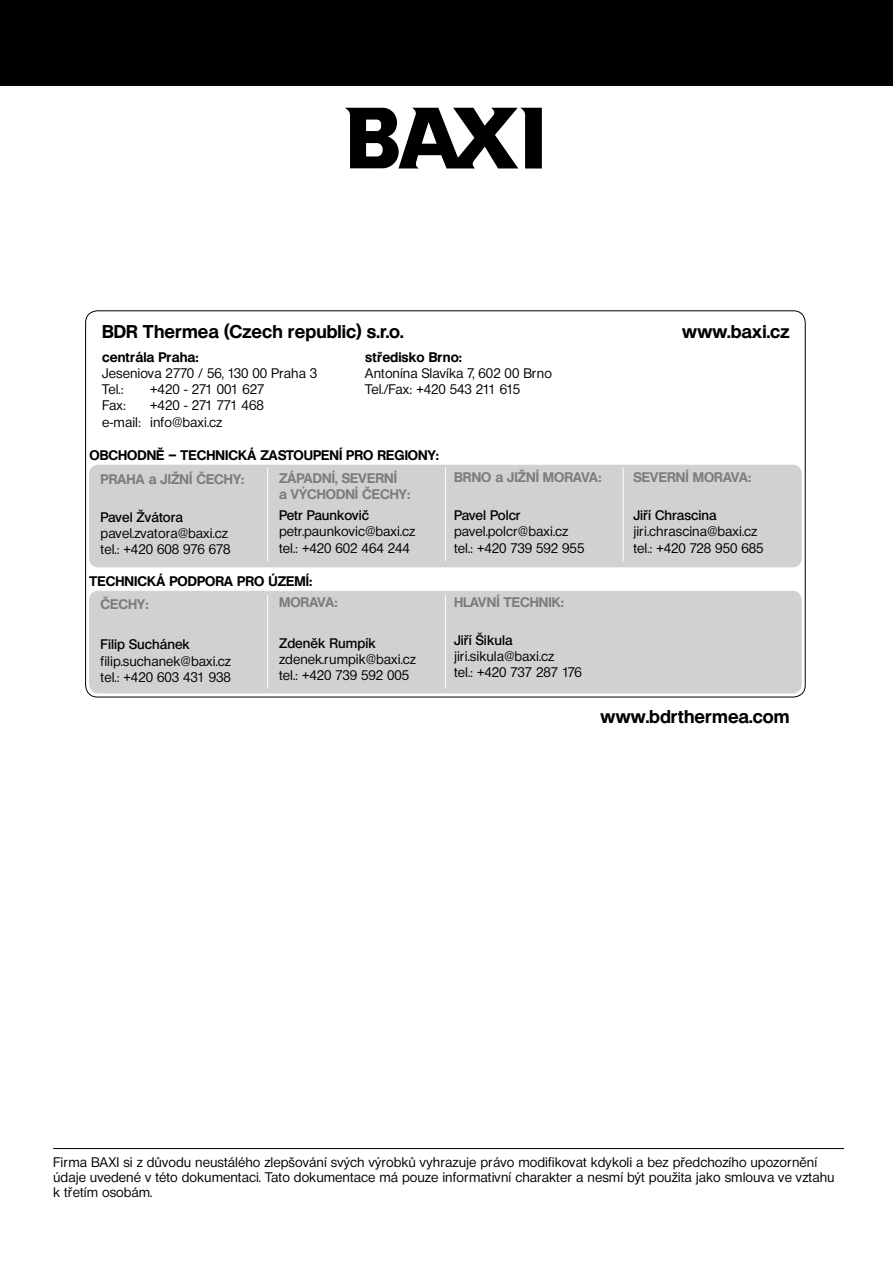
<style>
.page{position:relative;width:893px;height:1263px;background:#fff}
.page>*{position:absolute;margin:0;border:0;box-sizing:border-box;transform-origin:0 0}
.t1{font:700 18px "Olympia";color:#000}
.t2{font:500 13.5px/16.2px "Olympia";color:#000}
.t3{font:700 13.5px/16.2px "Olympia";color:#7b7c7e}
.t4{font:700 13.5px "Olympia";color:#000}
.t5{font:600 13.5px "Olympia";color:#000}
</style>
<div class="page">
<hr style="left:53px;top:1148px;width:791px;height:1px;background:#000">
<div style="left:0;top:0;width:893px;height:85px;background:#000"></div>
<div style="left:90px;top:465px;width:711px;height:102px;background:#d0d1d2;border-radius:9px"></div>
<div style="left:89px;top:465px;width:712px;height:102px;border:1px solid #d0d1d2;border-radius:9px"></div>
<div style="left:90px;top:591px;width:711px;height:102px;background:#d0d1d2;border-radius:9px"></div>
<div style="left:89px;top:591px;width:712px;height:102px;border:1px solid #d0d1d2;border-radius:9px"></div>
<hr style="left:267px;top:468px;width:1px;height:93px;background:#fff">
<hr style="left:267px;top:595px;width:1px;height:93px;background:#fff">
<hr style="left:623px;top:468px;width:1px;height:93px;background:#fff">
<hr style="left:445px;top:468px;width:1px;height:93px;background:#fff">
<hr style="left:445px;top:595px;width:1px;height:93px;background:#fff">
<svg style="left:345px;top:108px;width:197px;height:60px"></svg>
<h1 class="t1" style="left:102px;top:320px;width:303px">BDR Thermea (Czech republic) s.r.o.</h1>
<p class="t4" style="left:102px;top:349px;width:98px">centrála Praha:</p>
<p class="t2" style="left:102px;top:365px;width:217px">Jeseniova 2770 / 56, 130 00 Praha 3<br>Tel.:</p>
<p class="t4" style="left:365px;top:349px;width:98px">středisko Brno:</p>
<p class="t2" style="left:365px;top:365px;width:188px">Antonína Slavíka 7, 602 00 Brno<br>Tel./Fax: +420 543 211 615</p>
<p class="t2" style="left:150px;top:381px;width:116px">+420 - 271 001 627</p>
<p class="t2" style="left:102px;top:397px;width:163px;text-indent:48px">+420 - 271 771 468 e-mail: info@baxi.cz</p>
<p class="t2" style="left:102px;top:397px;width:25px">Fax:</p>
<p class="t4" style="left:89px;top:446px;width:351px">OBCHODNĚ – TECHNICKÁ ZASTOUPENÍ PRO REGIONY:</p>
<p class="t3" style="left:101px;top:471px;width:145px">PRAHA a JIŽNÍ ČECHY:</p>
<p class="t5" style="left:101px;top:509px;width:84px">Pavel Žvátora</p>
<p class="t2" style="left:101px;top:525px;width:131px">pavel.zvatora@baxi.cz tel.: +420 608 976 678</p>
<p class="t3" style="left:279px;top:469px;width:133px">ZÁPADNÍ, SEVERNÍ<br>a VÝCHODNÍ ČECHY:</p>
<p class="t5" style="left:279px;top:507px;width:92px">Petr Paunkovič</p>
<p class="t2" style="left:279px;top:523px;width:138px">petr.paunkovic@baxi.cz tel.: +420 602 464 244</p>
<p class="t4" style="left:89px;top:572px;width:224px">TECHNICKÁ PODPORA PRO ÚZEMÍ:</p>
<p class="t3" style="left:101px;top:595px;width:50px">ČECHY:</p>
<p class="t5" style="left:101px;top:636px;width:91px">Filip Suchánek</p>
<p class="t2" style="left:101px;top:652px;width:132px">filip.suchanek@baxi.cz tel.: +420 603 431 938</p>
<p class="t3" style="left:279px;top:594px;width:60px">MORAVA:</p>
<p class="t5" style="left:279px;top:635px;width:98px">Zdeněk Rumpík</p>
<p class="t2" style="left:279px;top:651px;width:139px">zdenek.rumpik@baxi.cz tel.: +420 739 592 005</p>
<p class="t3" style="left:454px;top:469px;width:149px">BRNO a JIŽNÍ MORAVA:</p>
<p class="t5" style="left:454px;top:507px;width:68px">Pavel Polcr</p>
<p class="t2" style="left:454px;top:523px;width:132px">pavel.polcr@baxi.cz tel.: +420 739 592 955</p>
<p class="t3" style="left:454px;top:594px;width:112px">HLAVNÍ TECHNIK:</p>
<p class="t5" style="left:454px;top:632px;width:60px">Jiří Šikula</p>
<p class="t2" style="left:454px;top:648px;width:129px">jiri.sikula@baxi.cz<br>tel.: +420 737 287 176</p>
<h1 class="t1" style="left:682px;top:320px;width:109px">www.baxi.cz</h1>
<p class="t3" style="left:633px;top:469px;width:119px">SEVERNÍ MORAVA:</p>
<p class="t5" style="left:633px;top:507px;width:85px">Jiří Chrascina</p>
<p class="t2" style="left:633px;top:523px;width:132px">jiri.chrascina@baxi.cz tel.: +420 728 950 685</p>
<h1 class="t1" style="left:601px;top:705px;width:190px">www.bdrthermea.com</h1>
<p class="t2" style="left:53px;top:1154px;width:783px;line-height:15px">Firma BAXI si z důvodu neustálého zlepšování svých výrobků vyhrazuje právo modifikovat kdykoli a bez předchozího upozornění údaje uvedené v této dokumentaci. Tato dokumentace má pouze informativní charakter a nesmí být použita jako smlouva ve vztahu k třetím osobám.</p>
</div>
